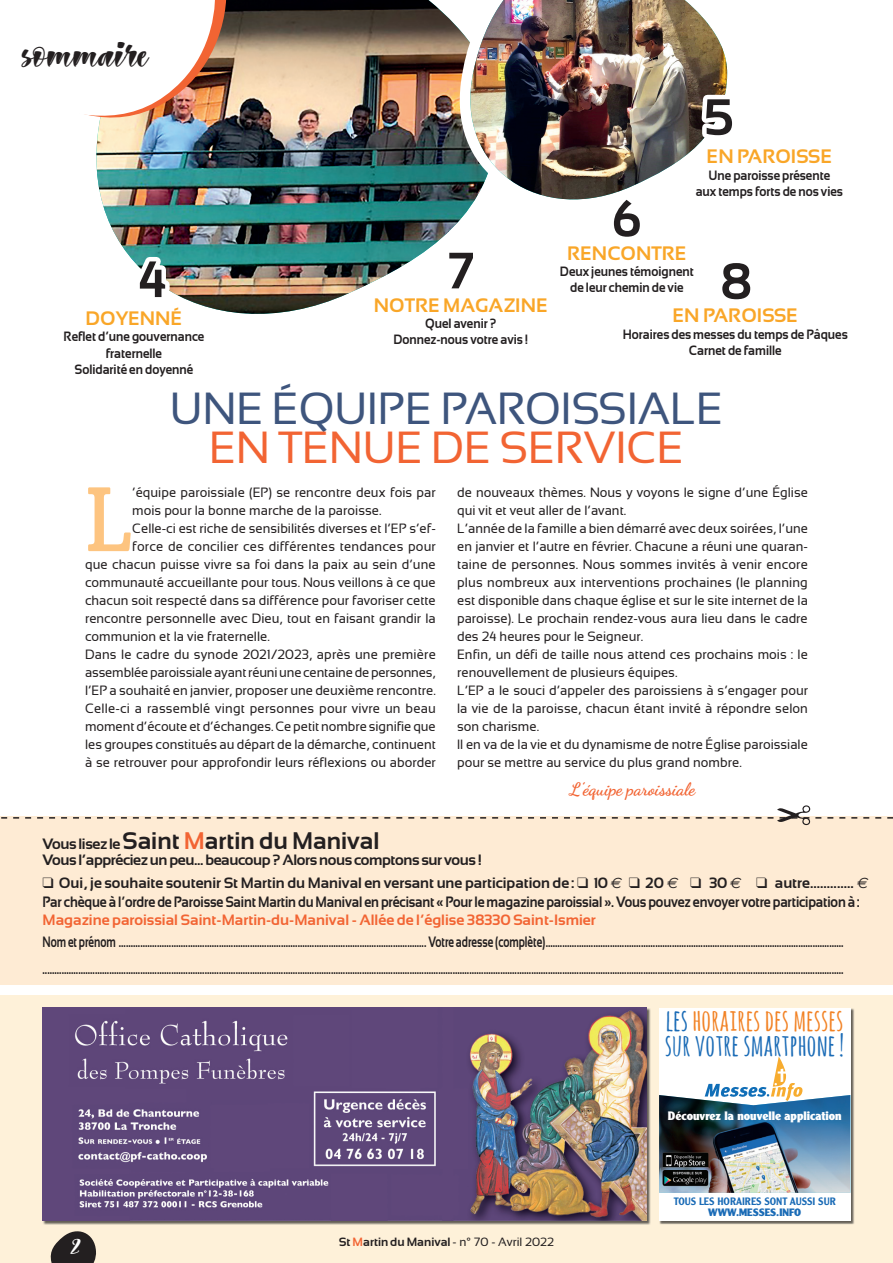
<style>
.page{position:relative;width:893px;height:1263px;background:#fff}
.page>*{position:absolute;margin:0;border:0;box-sizing:border-box;transform-origin:0 0}
.t1{font:88.35px "Cabrito Con Dem";color:#fdc480}
.t2{font:700 51px "Sansation";color:#231f20}
.t3{font:45px "Sansation";color:#3e557d}
.t4{font:45px "Sansation";color:#f26433}
.t5{font:39px "Battalfree";color:#231f20}
.t6{font:700 30px/25px "Amatic SC";color:#1a6bb6}
.t7{font:700 24px "Sansation";color:#231f20}
.t8{font:22.5px "Battalfree";color:#fff}
.t9{font:700 19.5px "Sansation";color:#f9a628}
.t10{font:700 18px "Dancing Script";color:#f26433}
.t11{font:700 15px/26.7px "Sansation";letter-spacing:-.01em;color:#231f20;scale:.7 1}
.t12{font:700 15px/19.2px "Sansation";letter-spacing:-.01em;color:#231f20}
.t13{font:700 15px "Sansation";color:#f26433}
.t14{font:13.5px/18px "Sansation";color:#231f20}
.t15{font:700 13.5px/16.2px "Sansation";color:#231f20;text-align:center;scale:.9 1}
.t16{font:700 12px "Sansation";color:#231f20}
.t17{font:900 12px "Clearface Gothic LH";color:#fff}
.t18{font:500 10.5px "Clearface Gothic LH";color:#1a6bb6}
.t19{font:900 10.5px "Clearface Gothic LH";color:#1a6bb6}
.s1{font-size:15px}
.s2{color:#f26433}
.s3{font-family:"Euro Sans";font-weight:400;font-style:italic}
.s4{color:#f28224}
.s5{font-weight:400}
</style>
<div class="page">
<img style="left:96px;top:0;width:354px;height:314px">
<svg style="left:448px;top:0;width:6px;height:231px"></svg>
<img style="left:454px;top:23px;width:20px;height:203px">
<img style="left:470px;top:0;width:257px;height:201px">
<svg style="left:131px;top:252px;width:43px;height:54px"></svg>
<svg style="left:695px;top:90px;width:32px;height:54px"></svg>
<svg style="left:437px;top:244px;width:13px;height:53px"></svg>
<svg style="left:605px;top:188px;width:44px;height:13px"></svg>
<img style="left:84px;top:0;width:231px;height:134px">
<div style="left:0;top:816px;width:893px;height:168px;background:#feebd4"></div>
<svg style="left:1px;top:805px;width:892px;height:20px"></svg>
<div style="left:0;top:995px;width:893px;height:268px;background:#fef1d9"></div>
<img style="left:43px;top:1008px;width:608px;height:216px">
<img style="left:42px;top:1008px;width:604px;height:212px">
<img style="left:659px;top:1008px;width:196px;height:216px">
<div style="left:659px;top:1008px;width:191px;height:212px;background:#fff"></div>
<img style="left:659px;top:1057px;width:191px;height:136px">
<img style="left:662px;top:1151px;width:46px;height:17px">
<img style="left:660px;top:1168px;width:49px;height:19px">
<svg style="left:50px;top:1231px;width:46px;height:32px"></svg>
<h3 class="t5" style="left:24px;top:24px;width:127px">sommaire</h3>
<h2 class="t2" style="left:138px;top:251px;width:29px">4</h2>
<h3 class="t9" style="left:86px;top:308px;width:98px">DOYENNÉ</h3>
<p class="t15" style="left:64px;top:329px;width:158px">Reflet d’une gouvernance fraternelle<br>Solidarité en doyenné</p>
<h2 class="t2" style="left:447px;top:242px;width:29px">7</h2>
<h3 class="t9" style="left:374px;top:294px;width:175px">NOTRE MAGAZINE</h3>
<p class="t15" style="left:393px;top:315px;width:151px">Quel avenir ?<br>Donnez-nous votre avis !</p>
<h2 class="t2" style="left:704px;top:89px;width:31px">5</h2>
<h3 class="t9" style="left:707px;top:146px;width:127px">EN PAROISSE</h3>
<p class="t15" style="left:696px;top:167px;width:165px">Une paroisse présente<br>aux temps forts de nos vies</p>
<h2 class="t2" style="left:611px;top:190px;width:32px">6</h2>
<h3 class="t9" style="left:567px;top:242px;width:121px">RENCONTRE</h3>
<p class="t15" style="left:560px;top:263px;width:150px">Deux jeunes témoignent de leur chemin de vie</p>
<h2 class="t2" style="left:720px;top:253px;width:32px">8</h2>
<h3 class="t9" style="left:672px;top:305px;width:127px">EN PAROISSE</h3>
<p class="t15" style="left:623px;top:326px;width:252px">Horaires des messes du temps de Pâques<br>Carnet de famille</p>
<h3 class="t3" style="left:170px;top:384px;width:555px">UNE ÉQUIPE PAROISSIALE</h3>
<h3 class="t4" style="left:209px;top:423px;width:476px">EN TENUE DE SERVICE</h3>
<h1 class="t1" style="left:85px;top:466px;width:49px">L</h1>
<p class="t14" style="left:132px;top:483px;width:305px">’équipe paroissiale (EP) se rencontre deux fois par</p>
<p class="t14" style="left:132px;top:501px;width:251px">mois pour la bonne marche de la paroisse.</p>
<p class="t14" style="left:132px;top:519px;width:305px">Celle-ci est riche de sensibilités diverses et l’EP s’ef-</p>
<p class="t14" style="left:132px;top:537px;width:305px">force de concilier ces différentes tendances pour</p>
<p class="t14" style="left:85px;top:555px;width:352px">que chacun puisse vivre sa foi dans la paix au sein d’une</p>
<p class="t14" style="left:85px;top:573px;width:352px">communauté accueillante pour tous. Nous veillons à ce que</p>
<p class="t14" style="left:85px;top:591px;width:352px">chacun soit respecté dans sa différence pour favoriser cette</p>
<p class="t14" style="left:85px;top:609px;width:352px">rencontre personnelle avec Dieu, tout en faisant grandir la</p>
<p class="t14" style="left:85px;top:627px;width:186px">communion et la vie fraternelle.</p>
<p class="t14" style="left:85px;top:645px;width:352px">Dans le cadre du synode 2021/2023, après une première</p>
<p class="t14" style="left:85px;top:663px;width:352px">assemblée paroissiale ayant réuni une centaine de personnes,</p>
<p class="t14" style="left:85px;top:681px;width:352px">l’EP a souhaité en janvier, proposer une deuxième rencontre.</p>
<p class="t14" style="left:85px;top:699px;width:352px">Celle-ci a rassemblé vingt personnes pour vivre un beau</p>
<p class="t14" style="left:85px;top:717px;width:352px">moment d’écoute et d’échanges. Ce petit nombre signifie que</p>
<p class="t14" style="left:85px;top:735px;width:352px">les groupes constitués au départ de la démarche, continuent</p>
<p class="t14" style="left:85px;top:753px;width:352px">à se retrouver pour approfondir leurs réflexions ou aborder</p>
<p class="t14" style="left:457px;top:483px;width:352px">de nouveaux thèmes. Nous y voyons le signe d’une Église qui vit et veut aller de l’avant.<br>L’année de la famille a bien démarré avec deux soirées, l’une en janvier et l’autre en février. Chacune a réuni une quaran&shy;taine de personnes. Nous sommes invités à venir encore plus nombreux aux interventions prochaines (le planning est disponible dans chaque église et sur le site internet de la paroisse). Le prochain rendez-vous aura lieu dans le cadre des 24 heures pour le Seigneur.<br>Enfin, un défi de taille nous attend ces prochains mois : le renouvellement de plusieurs équipes.<br>L’EP a le souci d’appeler des paroissiens à s’engager pour la vie de la paroisse, chacun étant invité à répondre selon son charisme.<br>Il en va de la vie et du dynamisme de notre Église paroissiale pour se mettre au service du plus grand nombre.</p>
<h3 class="t10" style="left:570px;top:778px;width:127px">L’équipe paroissiale</h3>
<h3 class="t7" style="left:43px;top:827px;width:339px"><span class="s1">Vous lisez le</span>Saint <span class="s2">M</span>artin du Manival</h3>
<p class="t12" style="left:43px;top:850px;width:441px">Vous l’appréciez un peu... beaucoup ? Alors nous comptons sur vous !</p>
<p class="t12" style="left:43px;top:873px;width:826px">❑ Oui, je souhaite soutenir St Martin du Manival en versant une participation de: ❑ 10 <span class="s3">E</span> ❑ 20 <span class="s3">E</span> ❑ 30 <span class="s3">E</span> ❑ autre............. <span class="s3">E<br></span>Par chèque à l’ordre de Paroisse Saint Martin du Manival en précisant « Pour le magazine paroissial ». Vous pouvez envoyer votre participation à:</p>
<p class="t13" style="left:43px;top:911px;width:555px">Magazine paroissial Saint-Martin-du-Manival - Allée de l’église 38330 Saint-Ismier</p>
<p class="t11" style="left:43px;top:928px;width:1146px">Nom et prénom ................................................................................................................................. Votre adresse (complète)............................................................................................................................. ................................................................................................................................................................................................................................................................................................................................................</p>
<h3 class="t6" style="left:665px;top:1006px;width:181px">LES <span class="s4">HORAIRES DES MESSES<br></span>SUR VOTRE SMARTPHONE !</h3>
<p class="t17" style="left:668px;top:1108px;width:175px">Découvrez la nouvelle application</p>
<h3 class="t8" style="left:71px;top:1228px;width:12px">2</h3>
<p class="t16" style="left:339px;top:1235px;width:217px">St <span class="s2">M</span>artin du Manival <span class="s5">- n° 70 - Avril 2022</span></p>
<p class="t18" style="left:674px;top:1195px;width:163px">TOUS LES HORAIRES SONT AUSSI SUR</p>
<p class="t19" style="left:708px;top:1206px;width:95px">WWW.MESSES.INFO</p>
</div>
